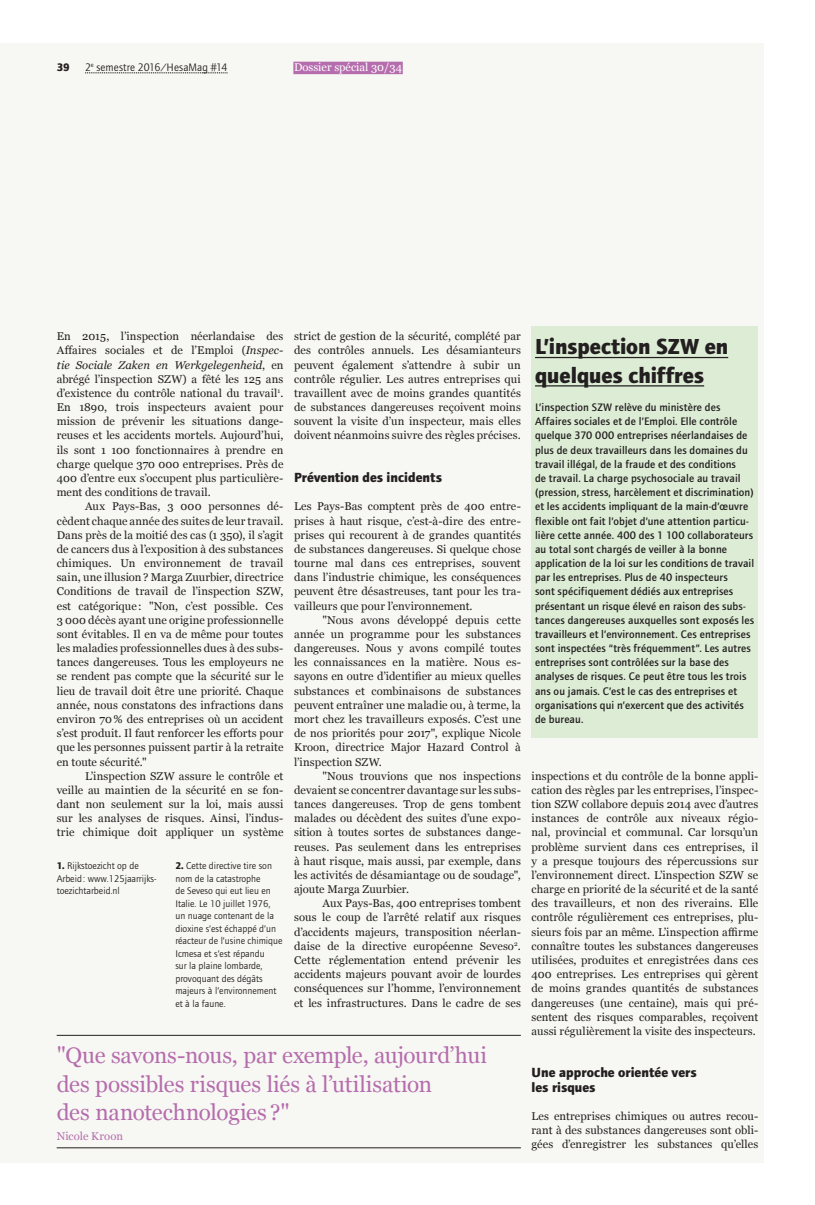
<style>
.page{position:relative;width:815px;height:1205px;background:#fff}
.page>*{position:absolute;margin:0;border:0;box-sizing:border-box;transform-origin:0 0}
.HM___Exergue{font:22.5px/28.4px "Georgia";letter-spacing:-.01em;color:#b56dad}
.HM___Encadré_Titre{font:22.5px/28.4px "etui Foundry Journal bold";letter-spacing:-.005em;color:#231f20}
.HM___Titre_5_Bold{font:13.75px/14.1px "etui Foundry Journal bold";color:#231f20}
.HM___Body_G_9__Just{font:11.25px/14.1px "Georgia";letter-spacing:.01em;color:#231f20;text-align:justify}
.HM___Encadré_Body{font:11.25px/14.1px "etui Foundry Journal Medium";letter-spacing:.005em;color:#231f20}
.t1{font:11.25px "etui Foundry Journal book";letter-spacing:.01em;color:#231f20}
.HM___Rubrique{font:11.25px "Georgia";color:#fff}
.HM___Exergue-2{font:11.25px "Georgia";letter-spacing:.005em;color:#b56dad}
.t2{font:11.25px "etui Foundry Journal bold";color:#231f20}
.HM___Notes{font:10px/12.5px "etui Foundry Journal book";color:#231f20}
.s1{font-style:italic}
.s2{font-family:"etui Foundry Journal bold"}
</style>
<div class="page">
<div style="left:0;top:43px;width:764px;height:1119px;background:#f7f7f3"></div>
<svg style="left:85px;top:73px;width:143px;height:1px"></svg>
<div style="left:531px;top:326px;width:227px;height:411px;background:#ddedd5"></div>
<hr style="left:535px;top:357px;width:193px;height:1px;background:#231f20">
<hr style="left:535px;top:385px;width:169px;height:1px;background:#231f20">
<hr style="left:57px;top:1147px;width:464px;height:1px;background:#231f20">
<hr style="left:57px;top:1035px;width:464px;height:1px;background:#231f20">
<div style="left:293px;top:62px;width:110px;height:12px;background:#b56dad"></div>
<p class="t2" style="left:57px;top:60px;width:15px">39</p>
<p class="t1" style="left:85px;top:61px;width:144px">2<sup>e</sup> semestre 2016/HesaMag #14</p>
<p class="HM___Rubrique" style="left:294px;top:59px;width:109px">Dossier spécial 30/34</p>
<p class="HM___Body_G_9__Just" style="left:57px;top:329px;width:228px">En 2015, l’inspection néerlandaise des Affaires sociales et de l’Emploi (<span class="s1">Inspec&shy;tie Sociale Zaken en Werkgelegenheid</span>, en abrégé l’inspection SZW) a fêté les 125 ans d’existence du contrôle national du travail<sup>1</sup>.<br>En 1890, trois inspecteurs avaient pour mission de prévenir les situations dange&shy;reuses et les accidents mortels. Aujourd’hui, ils sont 1 100 fonctionnaires à prendre en charge quelque 370 000 entreprises. Près de 400 d’entre eux s’occupent plus particulière&shy;ment des conditions de travail.</p>
<p class="HM___Body_G_9__Just" style="left:57px;top:499px;width:228px;text-indent:28px">Aux Pays-Bas, 3 000 personnes dé&shy;cèdent chaque année des suites de leur travail.<br>Dans près de la moitié des cas (1 350), il s’agit de cancers dus à l’exposition à des substances chimiques. Un environnement de travail sain, une illusion? Marga Zuurbier, directrice Conditions de travail de l’inspection SZW, est catégorique : "Non, c’est possible. Ces 3 000 décès ayant une origine professionnelle sont évitables. Il en va de même pour toutes les maladies professionnelles dues à des subs&shy;tances dangereuses. Tous les employeurs ne se rendent pas compte que la sécurité sur le lieu de travail doit être une priorité. Chaque année, nous constatons des infractions dans environ 70% des entreprises où un accident s’est produit. Il faut renforcer les efforts pour que les personnes puissent partir à la retraite en toute sécurité."</p>
<p class="HM___Body_G_9__Just" style="left:57px;top:768px;width:228px;text-indent:28px">L’inspection SZW assure le contrôle et veille au maintien de la sécurité en se fon&shy;dant non seulement sur la loi, mais aussi sur les analyses de risques. Ainsi, l’indus&shy;trie chimique doit appliquer un système</p>
<p class="HM___Body_G_9__Just" style="left:294px;top:329px;width:228px">strict de gestion de la sécurité, complété par des contrôles annuels. Les désamianteurs peuvent également s’attendre à subir un contrôle régulier. Les autres entreprises qui travaillent avec de moins grandes quantités de substances dangereuses reçoivent moins souvent la visite d’un inspecteur, mais elles doivent néanmoins suivre des règles précises.</p>
<p class="HM___Titre_5_Bold" style="left:294px;top:470px;width:149px">Prévention des incidents</p>
<p class="HM___Body_G_9__Just" style="left:294px;top:499px;width:228px">Les Pays-Bas comptent près de 400 entre&shy;prises à haut risque, c’est-à-dire des entre&shy;prises qui recourent à de grandes quantités de substances dangereuses. Si quelque chose tourne mal dans ces entreprises, souvent dans l’industrie chimique, les conséquences peuvent être désastreuses, tant pour les tra&shy;vailleurs que pour l’environnement.</p>
<p class="HM___Body_G_9__Just" style="left:294px;top:612px;width:228px;text-indent:28px">"Nous avons développé depuis cette année un programme pour les substances dangereuses. Nous y avons compilé toutes les connaissances en la matière. Nous es&shy;sayons en outre d’identifier au mieux quelles substances et combinaisons de substances peuvent entraîner une maladie ou, à terme, la mort chez les travailleurs exposés. C’est une de nos priorités pour 2017", explique Nicole Kroon, directrice Major Hazard Control à l’inspection SZW.</p>
<p class="HM___Body_G_9__Just" style="left:294px;top:768px;width:228px;text-indent:28px">"Nous trouvions que nos inspections devaient se concentrer davantage sur les subs&shy;tances dangereuses. Trop de gens tombent malades ou décèdent des suites d’une expo&shy;sition à toutes sortes de substances dange&shy;reuses. Pas seulement dans les entreprises à haut risque, mais aussi, par exemple, dans les activités de désamiantage ou de soudage", ajoute Marga Zuurbier.</p>
<p class="HM___Body_G_9__Just" style="left:294px;top:896px;width:228px;text-indent:28px">Aux Pays-Bas, 400 entreprises tombent sous le coup de l’arrêté relatif aux risques d’accidents majeurs, transposition néerlan&shy;daise de la directive européenne Seveso<sup>2</sup>.<br>Cette réglementation entend prévenir les accidents majeurs pouvant avoir de lourdes conséquences sur l’homme, l’environnement et les infrastructures. Dans le cadre de ses</p>
<p class="HM___Exergue" style="left:57px;top:1040px;width:432px">"Que savons-nous, par exemple, aujourd’hui des possibles risques liés à l’utilisation<br>des nanotechnologies ?"</p>
<p class="HM___Exergue-2" style="left:57px;top:1128px;width:68px">Nicole Kroon</p>
<p class="HM___Notes" style="left:57px;top:860px;width:101px"><span class="s2">1.</span> Rijkstoezicht op de<br>Arbeid : www.125jaarrijks&shy;toezichtarbeid.nl</p>
<p class="HM___Notes" style="left:175px;top:860px;width:109px"><span class="s2">2.</span> Cette directive tire son nom de la catastrophe<br>de Seveso qui eut lieu en<br>Italie. Le 10 juillet 1976, un nuage contenant de la dioxine s’est échappé d’un réacteur de l’usine chimique<br>Icmesa et s’est répandu<br>sur la plaine lombarde, provoquant des dégâts majeurs à l’environnement et à la faune.</p>
<p class="HM___Encadré_Titre" style="left:535px;top:333px;width:195px">L’inspection SZW en quelques chiffres</p>
<p class="HM___Encadré_Body" style="left:535px;top:400px;width:221px">L’inspection SZW relève du ministère des Affaires sociales et de l’Emploi. Elle contrôle quelque 370 000 entreprises néerlandaises de plus de deux travailleurs dans les domaines du travail illégal, de la fraude et des conditions<br>de travail. La charge psychosociale au travail (pression, stress, harcèlement et discrimination) et les accidents impliquant de la main-d’œuvre flexible ont fait l’objet d’une attention particu&shy;lière cette année. 400 des 1 100 collaborateurs au total sont chargés de veiller à la bonne application de la loi sur les conditions de travail par les entreprises. Plus de 40 inspecteurs<br>sont spécifiquement dédiés aux entreprises présentant un risque élevé en raison des subs&shy;tances dangereuses auxquelles sont exposés les travailleurs et l’environnement. Ces entreprises sont inspectées “très fréquemment”. Les autres entreprises sont contrôlées sur la base des analyses de risques. Ce peut être tous les trois ans ou jamais. C’est le cas des entreprises et organisations qui n’exercent que des activités de bureau.</p>
<p class="HM___Body_G_9__Just" style="left:531px;top:768px;width:228px">inspections et du contrôle de la bonne appli&shy;cation des règles par les entreprises, l’inspec&shy;tion SZW collabore depuis 2014 avec d’autres instances de contrôle aux niveaux régio&shy;nal, provincial et communal. Car lorsqu’un problème survient dans ces entreprises, il y a presque toujours des répercussions sur l’environnement direct. L’inspection SZW se charge en priorité de la sécurité et de la santé des travailleurs, et non des riverains. Elle contrôle régulièrement ces entreprises, plu&shy;sieurs fois par an même. L’inspection affirme connaître toutes les substances dangereuses utilisées, produites et enregistrées dans ces 400 entreprises. Les entreprises qui gèrent de moins grandes quantités de substances dangereuses (une centaine), mais qui pré&shy;sentent des risques comparables, reçoivent aussi régulièrement la visite des inspecteurs.</p>
<p class="HM___Titre_5_Bold" style="left:531px;top:1065px;width:167px">Une approche orientée vers les risques</p>
<p class="HM___Body_G_9__Just" style="left:531px;top:1108px;width:228px">Les entreprises chimiques ou autres recou&shy;rant à des substances dangereuses sont obli&shy;gées d’enregistrer les substances qu’elles</p>
</div>
